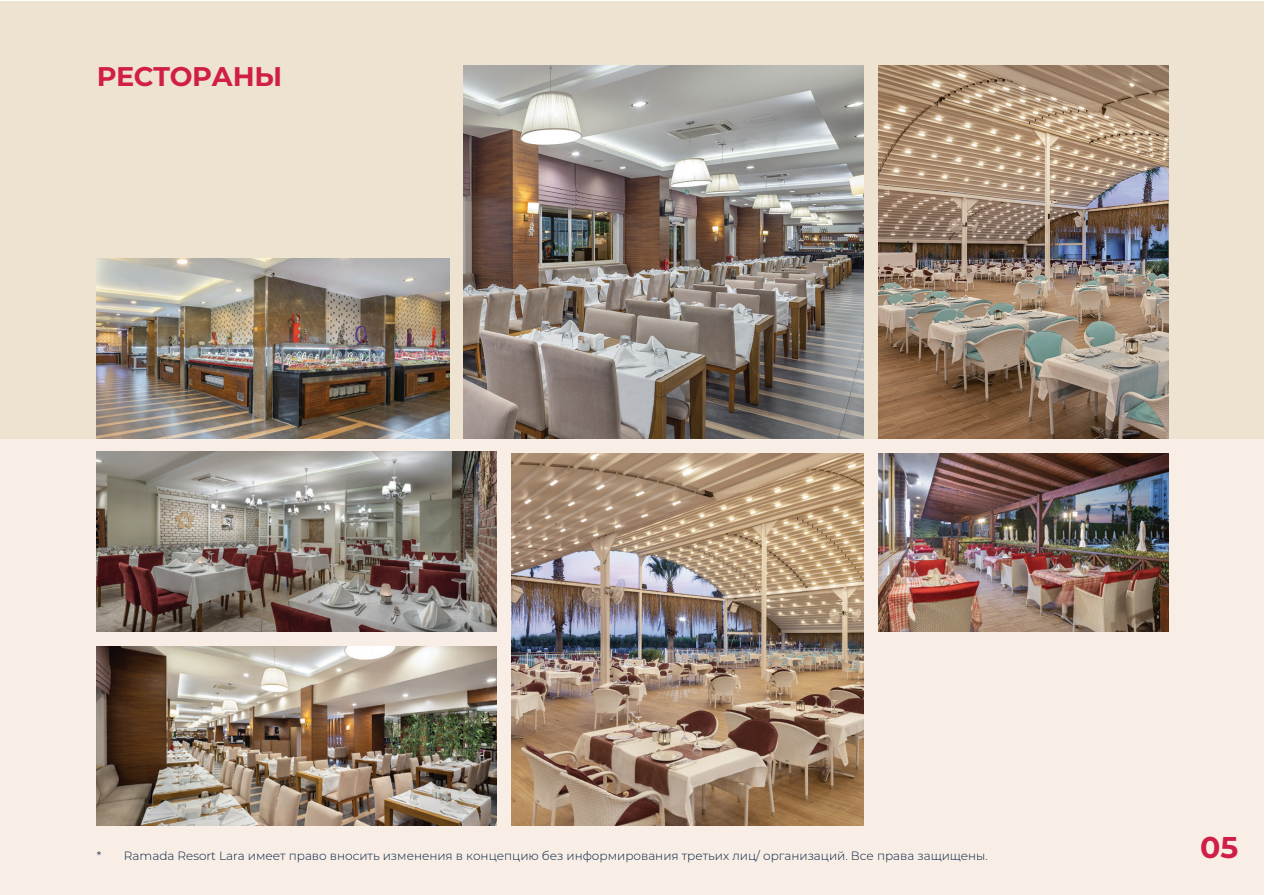
<style>
.page{position:relative;width:1265px;height:895px;background:#fff}
.page>*{position:absolute;margin:0;border:0;box-sizing:border-box;transform-origin:0 0}
.t1{font:700 30px "Montserrat";color:#d01f46}
.t2{font:700 27px "Montserrat";letter-spacing:-.015em;color:#d11e46}
.t3{font:300 12px "Montserrat";color:#011e41}
</style>
<div class="page">
<div style="left:1px;top:1px;width:1263px;height:893px;background:#f8eee5"></div>
<div style="left:1px;top:1px;width:1263px;height:438px;background:#eee2d0"></div>
<img style="left:97px;top:646px;width:400px;height:179px">
<img style="left:97px;top:452px;width:400px;height:179px">
<img style="left:97px;top:258px;width:352px;height:180px">
<img style="left:512px;top:453px;width:351px;height:372px">
<img style="left:464px;top:65px;width:399px;height:373px">
<img style="left:878px;top:65px;width:290px;height:373px">
<img style="left:878px;top:453px;width:290px;height:178px">
<h2 class="t2" style="left:97px;top:57px;width:187px">РЕСТОРАНЫ</h2>
<p class="t3" style="left:97px;top:847px;width:892px">* Ramada Resort Lara имеет право вносить изменения в концепцию без информирования третьих лиц/ организаций. Все права защищены.</p>
<h1 class="t1" style="left:1200px;top:825px;width:40px">05</h1>
</div>
